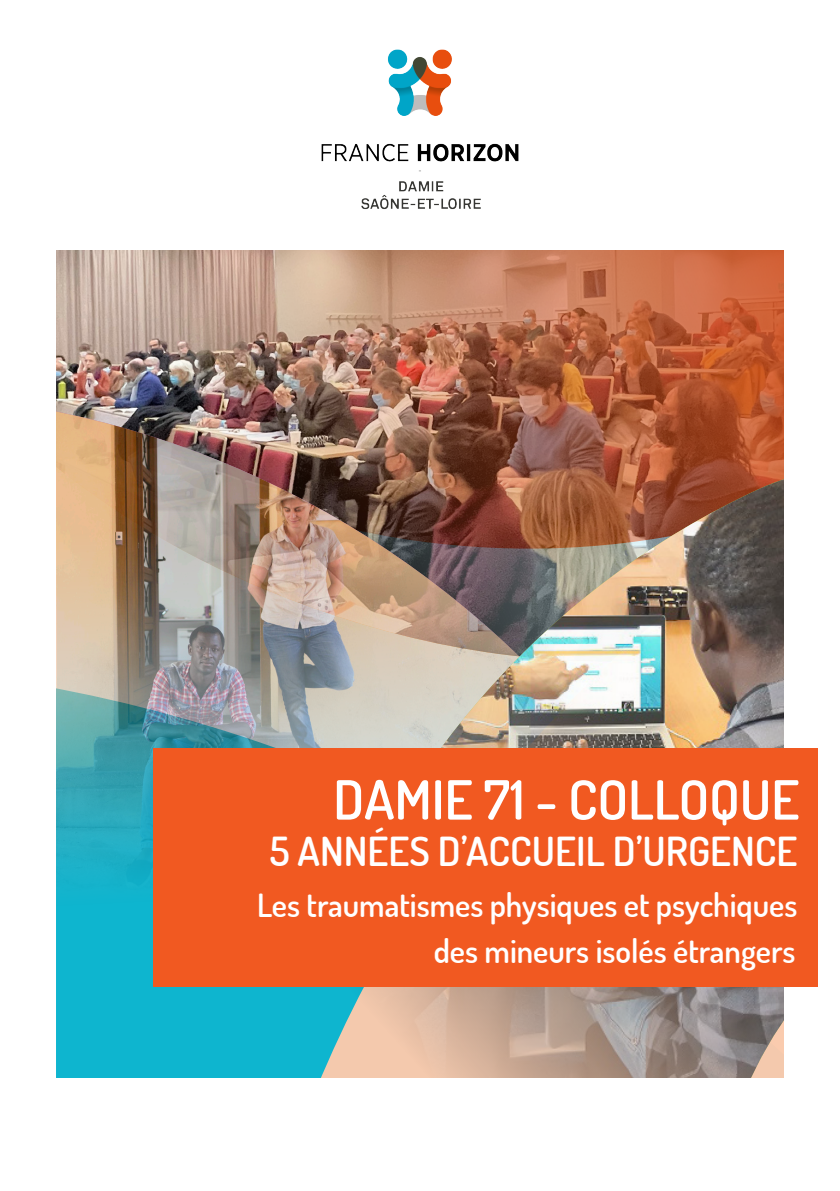
<style>
.page{position:relative;width:840px;height:1191px;background:#fff}
.page>*{position:absolute;margin:0;border:0;box-sizing:border-box;transform-origin:0 0}
.Texte_courant{font:600 54px "Dosis";color:#fff}
.Texte_courant-2{font:600 40px "Dosis";color:#fff}
.Texte_courant-3{font:600 32px/46px "Dosis";color:#fff;text-align:right}
</style>
<div class="page">
<img style="left:321px;top:49px;width:198px;height:161px">
<img style="left:57px;top:251px;width:726px;height:143px">
<img style="left:57px;top:394px;width:726px;height:683px">
<img style="left:57px;top:402px;width:473px;height:504px">
<img style="left:217px;top:406px;width:566px;height:671px">
<img style="left:271px;top:462px;width:512px;height:615px">
<img style="left:281px;top:471px;width:502px;height:606px">
<div style="left:153px;top:748px;width:663px;height:238px;background:#f15921"></div>
<p class="Texte_courant" style="left:333px;top:762px;width:467px">DAMIE 71 - COLLOQUE</p>
<p class="Texte_courant-2" style="left:269px;top:824px;width:529px">5 ANNÉES D’ACCUEIL D’URGENCE</p>
<p class="Texte_courant-3" style="left:257px;top:880px;width:541px">Les traumatismes physiques et psychiques des mineurs isolés étrangers</p>
</div>
